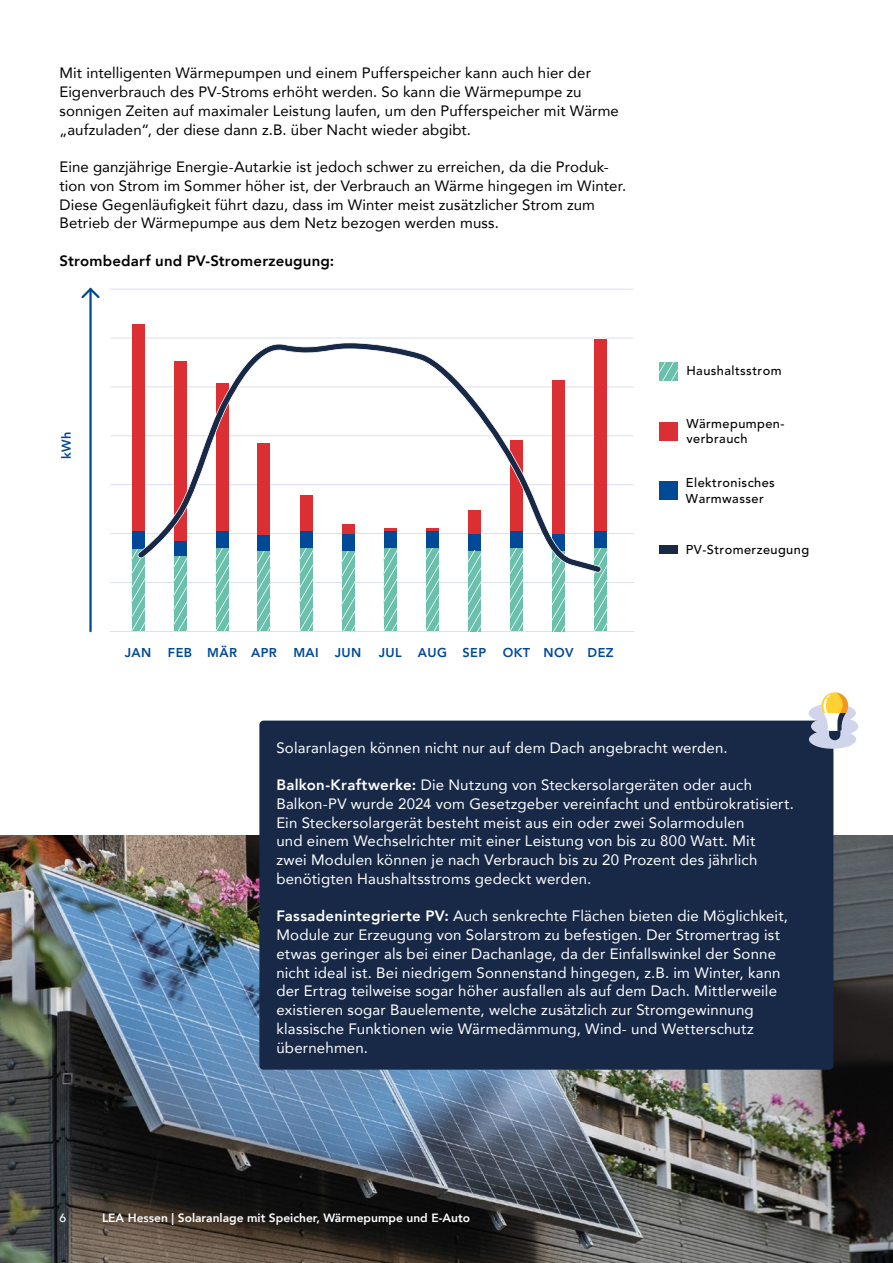
<style>
.page{position:relative;width:893px;height:1263px;background:#fff}
.page>*{position:absolute;margin:0;border:0;box-sizing:border-box;transform-origin:0 0}
.t1{font:15px/18.8px "Avenir";letter-spacing:.01em;color:#fff}
.t2{font:15px/18.8px "Avenir";letter-spacing:.005em;color:#000}
.t3{font:800 15px "Avenir";letter-spacing:.015em;color:#000}
.t4{font:500 12.75px/15.3px "Avenir";letter-spacing:.035em;color:#000}
.t5{font:800 12.75px "Avenir";letter-spacing:.035em;color:#004996}
.t6{font:800 12px "Avenir";color:#fff}
.t7{font:500 12px "Avenir";color:#fff}
.s1{font-weight:800}
</style>
<div class="page">
<img style="left:0;top:836px;width:893px;height:427px">
<div style="left:259px;top:721px;width:574px;height:349px;background:#182948;border-radius:4px"></div>
<hr style="left:110px;top:289px;width:524px;height:1px;background:#d1d5ec">
<hr style="left:110px;top:338px;width:524px;height:1px;background:#d1d5ec">
<hr style="left:110px;top:386px;width:524px;height:1px;background:#d1d5ec">
<svg style="left:110px;top:435px;width:524px;height:1px"></svg>
<hr style="left:110px;top:484px;width:524px;height:1px;background:#d1d5ec">
<hr style="left:110px;top:533px;width:524px;height:1px;background:#d1d5ec">
<hr style="left:110px;top:631px;width:524px;height:1px;background:#d1d5ec">
<hr style="left:110px;top:582px;width:524px;height:1px;background:#d1d5ec">
<svg style="left:132px;top:549px;width:12px;height:82px"></svg>
<div style="left:132px;top:324px;width:12px;height:207px;background:#dc2f34"></div>
<div style="left:132px;top:531px;width:12px;height:18px;background:#004996"></div>
<div style="left:594px;top:339px;width:13px;height:192px;background:#dc2f34"></div>
<div style="left:594px;top:531px;width:13px;height:17px;background:#004996"></div>
<svg style="left:174px;top:573px;width:12px;height:58px"></svg>
<svg style="left:216px;top:573px;width:13px;height:58px"></svg>
<svg style="left:258px;top:573px;width:12px;height:58px"></svg>
<svg style="left:300px;top:573px;width:12px;height:58px"></svg>
<svg style="left:342px;top:573px;width:12px;height:58px"></svg>
<svg style="left:384px;top:573px;width:13px;height:58px"></svg>
<svg style="left:426px;top:573px;width:13px;height:58px"></svg>
<svg style="left:468px;top:573px;width:13px;height:58px"></svg>
<svg style="left:510px;top:573px;width:13px;height:58px"></svg>
<svg style="left:552px;top:573px;width:13px;height:58px"></svg>
<svg style="left:594px;top:548px;width:13px;height:83px"></svg>
<svg style="left:138px;top:342px;width:463px;height:231px"></svg>
<div style="left:659px;top:422px;width:18px;height:18px;background:#dc2f34"></div>
<div style="left:659px;top:481px;width:18px;height:19px;background:#004996"></div>
<div style="left:659px;top:546px;width:18px;height:8px;background:#182948"></div>
<svg style="left:659px;top:362px;width:18px;height:19px"></svg>
<hr style="left:89px;top:288px;width:3px;height:344px;background:#004996">
<svg style="left:81px;top:287px;width:19px;height:11px"></svg>
<div style="left:809px;top:730px;width:47px;height:19px;background:#d1d5ec;border-radius:50%"></div>
<div style="left:811px;top:717px;width:47px;height:19px;background:#d1d5ec;border-radius:50%"></div>
<div style="left:809px;top:704px;width:47px;height:18px;background:#d1d5ec;border-radius:50%"></div>
<svg style="left:821px;top:692px;width:27px;height:27px"></svg>
<svg style="left:823px;top:692px;width:25px;height:48px"></svg>
<p class="t2" style="left:60px;top:63px;width:561px">Mit intelligenten Wärmepumpen und einem Pufferspeicher kann auch hier der Eigenverbrauch des PV-Stroms erhöht werden. So kann die Wärmepumpe zu sonnigen Zeiten auf maximaler Leistung laufen, um den Pufferspeicher mit Wärme „aufzuladen“, der diese dann z.B. über Nacht wieder abgibt.</p>
<p class="t2" style="left:60px;top:157px;width:568px">Eine ganzjährige Energie-Autarkie ist jedoch schwer zu erreichen, da die Produk&shy;tion von Strom im Sommer höher ist, der Verbrauch an Wärme hingegen im Winter.<br>Diese Gegenläufigkeit führt dazu, dass im Winter meist zusätzlicher Strom zum Betrieb der Wärmepumpe aus dem Netz bezogen werden muss.</p>
<p class="t3" style="left:60px;top:249px;width:276px">Strombedarf und PV-Stromerzeugung:</p>
<p class="t5" style="left:57px;top:459px;width:29px;rotate:-90deg">kWh</p>
<p class="t5" style="left:125px;top:642px;width:28px">JAN</p>
<p class="t5" style="left:168px;top:642px;width:110px">FEB MÄR APR</p>
<p class="t5" style="left:293px;top:642px;width:27px">MAI</p>
<p class="t5" style="left:335px;top:642px;width:28px">JUN</p>
<p class="t5" style="left:379px;top:642px;width:25px">JUL</p>
<p class="t5" style="left:463px;top:642px;width:25px">SEP</p>
<p class="t5" style="left:503px;top:642px;width:113px">OKT NOV DEZ</p>
<p class="t5" style="left:418px;top:642px;width:31px">AUG</p>
<p class="t4" style="left:686px;top:362px;width:97px">Haushaltsstrom</p>
<p class="t4" style="left:686px;top:415px;width:100px">Wärmepumpen&shy;verbrauch</p>
<p class="t4" style="left:686px;top:474px;width:90px">Elektronisches<br>Warmwasser</p>
<p class="t4" style="left:686px;top:541px;width:125px">PV-Stromerzeugung</p>
<p class="t1" style="left:276px;top:737px;width:453px">Solaranlagen können nicht nur auf dem Dach angebracht werden.</p>
<p class="t1" style="left:276px;top:775px;width:519px"><span class="s1">Balkon-Kraftwerke:</span> Die Nutzung von Steckersolargeräten oder auch Balkon-PV wurde 2024 vom Gesetzgeber vereinfacht und entbürokratisiert.<br>Ein Steckersolargerät besteht meist aus ein oder zwei Solarmodulen<br>und einem Wechselrichter mit einer Leistung von bis zu 800 Watt. Mit<br>zwei Modulen können je nach Verbrauch bis zu 20 Prozent des jährlich benötigten Haushaltsstroms gedeckt werden.</p>
<p class="t1" style="left:276px;top:906px;width:513px"><span class="s1">Fassadenintegrierte PV:</span> Auch senkrechte Flächen bieten die Möglichkeit, Module zur Erzeugung von Solarstrom zu befestigen. Der Stromertrag ist etwas geringer als bei einer Dachanlage, da der Einfallswinkel der Sonne nicht ideal ist. Bei niedrigem Sonnenstand hingegen, z.B. im Winter, kann der Ertrag teilweise sogar höher ausfallen als auf dem Dach. Mittlerweile existieren sogar Bauelemente, welche zusätzlich zur Stromgewinnung klassische Funktionen wie Wärmedämmung, Wind- und Wetterschutz übernehmen.</p>
<p class="t7" style="left:60px;top:1207px;width:8px">6</p>
<p class="t6" style="left:102px;top:1209px;width:369px">LEA Hessen | Solaranlage mit Speicher, Wärmepumpe und E-Auto</p>
</div>
